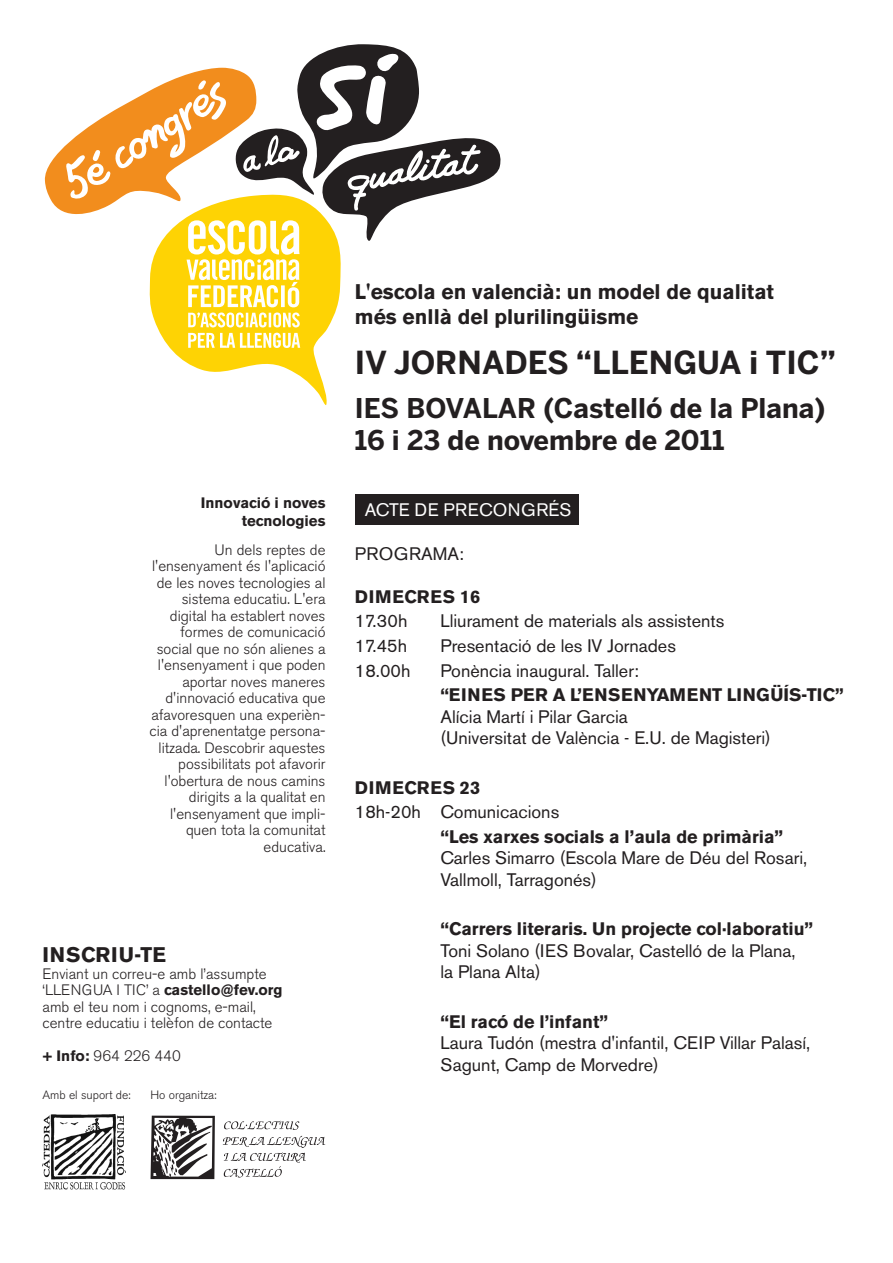
<style>
.page{position:relative;width:893px;height:1263px;background:#fff}
.page>*{position:absolute;margin:0;border:0;box-sizing:border-box;transform-origin:0 0}
.t1{font:700 31.5px "Benton Sans";color:#231f20}
.t2{font:700 27px/32.4px "Benton Sans";color:#231f20}
.t3{font:700 21px/25.2px "Akzidenz Grotesk BE";color:#231f20}
.t4{font:700 21px "Akzidenz Grotesk BE";letter-spacing:.04em;color:#231f20}
.t5{font:18px/21.6px "Akzidenz Grotesk BE";color:#231f20}
.t6{font:700 18px "Akzidenz Grotesk BE";color:#231f20}
.t7{font:700 18px "Akzidenz Grotesk BE";letter-spacing:.035em;color:#231f20}
.t8{font:700 18px "Akzidenz Grotesk BE";letter-spacing:.04em;color:#231f20}
.t9{font:18px "Akzidenz Grotesk BE";letter-spacing:.02em;color:#fff}
.t10{font:18px "Akzidenz Grotesk BE";letter-spacing:.02em;color:#231f20}
.t11{font:300 15px/16.5px "Akzidenz Grotesk BE";color:#231f20}
.t12{font:700 15px/18px "Akzidenz Grotesk BE";color:#231f20;text-align:right}
.t13{font:300 12px "Akzidenz Grotesk BE";color:#231f20}
.s1{font-weight:700}
</style>
<div class="page">
<div style="left:355px;top:494px;width:223px;height:31px;background:#231f20"></div>
<svg style="left:44px;top:44px;width:457px;height:361px"></svg>
<svg style="left:151px;top:1115px;width:64px;height:64px"></svg>
<svg style="left:223px;top:1120px;width:102px;height:57px"></svg>
<img style="left:42px;top:1115px;width:84px;height:75px">
<p class="t12" style="left:201px;top:494px;width:126px">Innovació i noves tecnologies</p>
<p class="t11" style="left:150px;top:542px;width:177px;text-align:right">Un dels reptes de l'ensenyament és l'aplicació de les noves tecnologies al sistema educatiu. L'era digital ha establert noves formes de comunicació social que no són alienes a l'ensenyament i que poden aportar noves maneres d'innovació educativa que afavoresquen una experièn&shy;cia d'aprenentatge persona&shy;litzada. Descobrir aquestes possibilitats pot afavorir l'obertura de nous camins dirigits a la qualitat en l'ensenyament que impli&shy;quen tota la comunitat educativa.</p>
<h3 class="t4" style="left:43px;top:943px;width:125px">INSCRIU-TE</h3>
<p class="t11" style="left:43px;top:966px;width:242px">Enviant un correu-e amb l’assumpte ‘LLENGUA I TIC’ a <span class="s1">castello@fev.org </span>amb el teu nom i cognoms, e-mail, centre educatiu i telèfon de contacte</p>
<p class="t11" style="left:43px;top:1048px;width:140px"><span class="s1">+ Info:</span> 964 226 440</p>
<p class="t13" style="left:43px;top:1088px;width:90px">Amb el suport de:</p>
<p class="t13" style="left:151px;top:1088px;width:68px">Ho organitza:</p>
<h3 class="t3" style="left:355px;top:279px;width:421px">L'escola en valencià: un model de qualitat més enllà del plurilingüisme</h3>
<h1 class="t1" style="left:355px;top:343px;width:483px">IV JORNADES “LLENGUA i TIC”</h1>
<h2 class="t2" style="left:355px;top:391px;width:472px">IES BOVALAR (Castelló de la Plana)<br>16 i 23 de novembre de 2011</h2>
<p class="t9" style="left:365px;top:499px;width:208px">ACTE DE PRECONGRÉS</p>
<p class="t10" style="left:355px;top:542px;width:111px">PROGRAMA:</p>
<p class="t8" style="left:355px;top:586px;width:127px">DIMECRES 16</p>
<p class="t5" style="left:355px;top:610px;width:54px">17.30h</p>
<p class="t5" style="left:440px;top:610px;width:285px">Lliurament de materials als assistents</p>
<p class="t5" style="left:355px;top:635px;width:54px">17.45h</p>
<p class="t5" style="left:440px;top:635px;width:237px">Presentació de les IV Jornades</p>
<p class="t5" style="left:355px;top:659px;width:57px">18.00h</p>
<p class="t5" style="left:440px;top:659px;width:200px">Ponència inaugural. Taller:</p>
<p class="t7" style="left:440px;top:684px;width:405px">“EINES PER A L’ENSENYAMENT LINGÜÍS-TIC”</p>
<p class="t5" style="left:440px;top:706px;width:332px">Alícia Martí i Pilar Garcia<br>(Universitat de València - E.U. de Magisteri)</p>
<p class="t8" style="left:355px;top:777px;width:127px">DIMECRES 23</p>
<p class="t5" style="left:355px;top:801px;width:206px">18h-20h Comunicacions</p>
<p class="t6" style="left:440px;top:826px;width:344px">“Les xarxes socials a l’aula de primària”</p>
<p class="t5" style="left:440px;top:847px;width:368px">Carles Simarro (Escola Mare de Déu del Rosari,<br>Vallmoll, Tarragonés)</p>
<p class="t6" style="left:440px;top:918px;width:374px">“Carrers literaris. Un projecte col·laboratiu”</p>
<p class="t5" style="left:440px;top:940px;width:357px">Toni Solano (IES Bovalar, Castelló de la Plana, la Plana Alta)</p>
<p class="t6" style="left:440px;top:1011px;width:169px">“El racó de l’infant”</p>
<p class="t5" style="left:440px;top:1032px;width:371px">Laura Tudón (mestra d'infantil, CEIP Villar Palasí,<br>Sagunt, Camp de Morvedre)</p>
</div>
